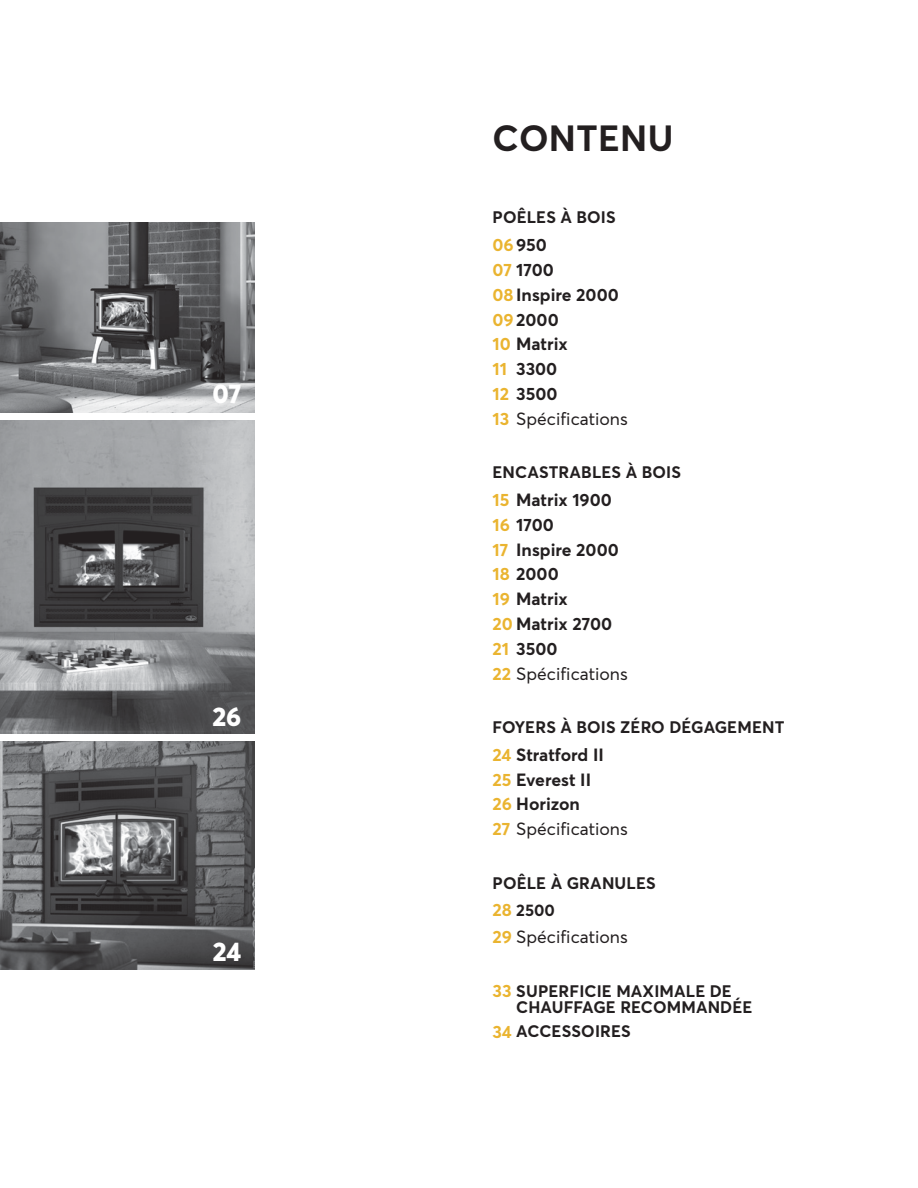
<style>
.page{position:relative;width:918px;height:1188px;background:#fff}
.page>*{position:absolute;margin:0;border:0;box-sizing:border-box;transform-origin:0 0}
.t1{font:700 36px "Averta";letter-spacing:.01em;color:#231f20}
.t2{font:800 26.55px "Averta";color:#fff}
.t3{font:700 17.55px/24.9px "Averta";color:#231f20}
.t4{font:17.55px "Averta";color:#231f20}
.t5{font:700 16.5px/27px "Averta";letter-spacing:.01em;color:#231f20}
.s1{color:#eab430}
.s2{font-weight:400}
.s3{font-size:17.55px;color:#eab430}
.s4{font-weight:700;color:#eab430}
</style>
<div class="page">
<img style="left:0;top:222px;width:255px;height:191px">
<img style="left:0;top:741px;width:255px;height:228px">
<img style="left:0;top:420px;width:255px;height:314px">
<h2 class="t2" style="left:212px;top:377px;width:30px">07</h2>
<h2 class="t2" style="left:213px;top:700px;width:30px">26</h2>
<h2 class="t2" style="left:213px;top:934px;width:30px">24</h2>
<h1 class="t1" style="left:493px;top:116px;width:182px">CONTENU</h1>
<p class="t5" style="left:493px;top:204px;width:125px">POÊLES À BOIS</p>
<p class="t3" style="left:492px;top:232px;width:137px"><span class="s1">06</span>950<br><span class="s1">07</span> 1700<br><span class="s1">08</span> Inspire 2000<br><span class="s1">09</span>2000<br><span class="s1">10</span> Matrix<br><span class="s1">11</span> 3300<br><span class="s1">12</span> 3500<br><span class="s1">13</span> <span class="s2">Spécifications</span></p>
<p class="t5" style="left:493px;top:459px;width:190px">ENCASTRABLES À BOIS</p>
<p class="t3" style="left:492px;top:487px;width:137px"><span class="s1">15</span> Matrix 1900<br><span class="s1">16</span> 1700<br><span class="s1">17</span> Inspire 2000<br><span class="s1">18</span> 2000<br><span class="s1">19</span> Matrix<br><span class="s1">20</span> Matrix 2700<br><span class="s1">21</span> 3500<br><span class="s1">22</span> <span class="s2">Spécifications</span></p>
<p class="t5" style="left:493px;top:713px;width:293px">FOYERS À BOIS ZÉRO DÉGAGEMENT</p>
<p class="t3" style="left:492px;top:742px;width:137px"><span class="s1">24</span> Stratford II<br><span class="s1">25</span> Everest II<br><span class="s1">26</span> Horizon<br><span class="s1">27</span> <span class="s2">Spécifications</span></p>
<p class="t5" style="left:492px;top:869px;width:165px">POÊLE À GRANULES<br><span class="s3">28</span> 2500</p>
<p class="t4" style="left:492px;top:926px;width:137px"><span class="s4">29</span> Spécifications</p>
<p class="t5" style="left:516px;top:982px;width:238px;line-height:16.5px;text-indent:-24px"><span class="s3">33</span> SUPERFICIE MAXIMALE DE<br>CHAUFFAGE RECOMMANDÉE</p>
<p class="t5" style="left:492px;top:1017px;width:140px"><span class="s3">34</span> ACCESSOIRES</p>
</div>
